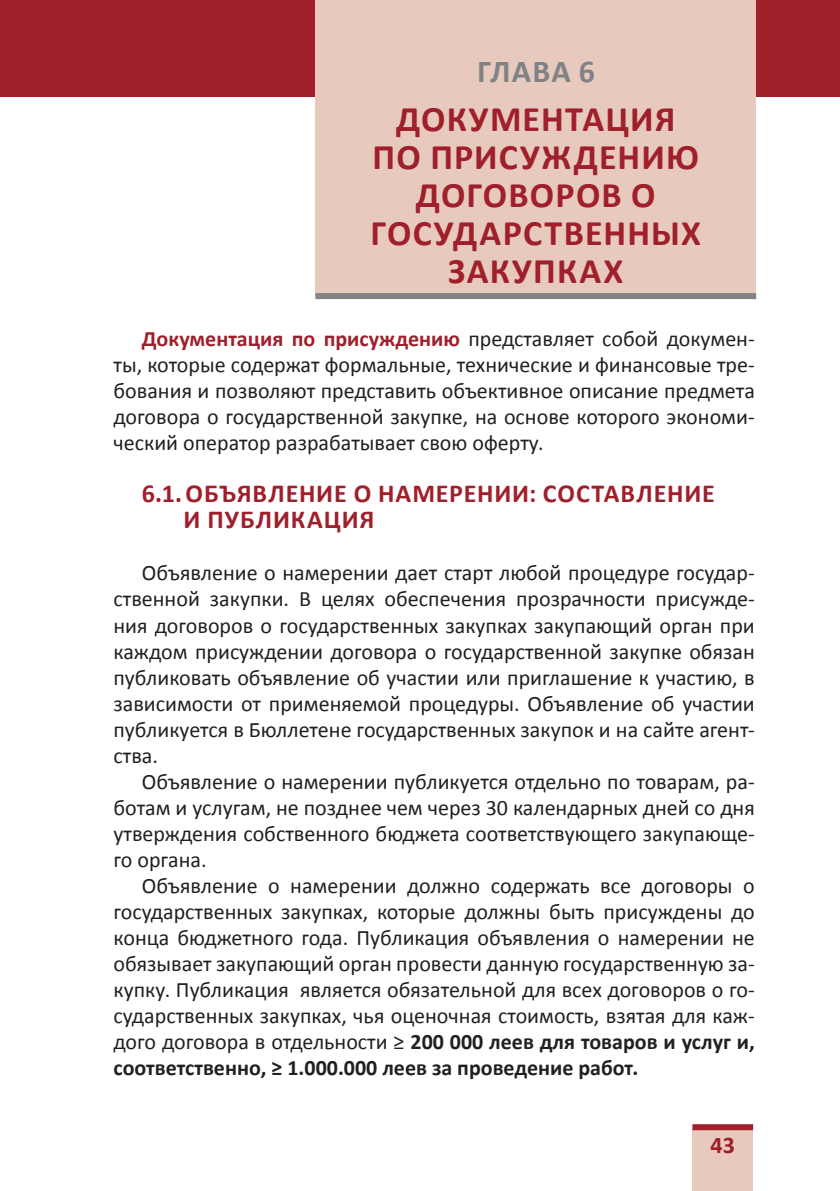
<style>
.page{position:relative;width:840px;height:1191px;background:#fff}
.page>*{position:absolute;margin:0;border:0;box-sizing:border-box;transform-origin:0 0}
.t1{font:700 36px/38px "Calibri";letter-spacing:.04em;color:#9f1f2b}
.t2{font:700 32px "Calibri";color:#808285}
.t3{font:700 26px "Calibri";letter-spacing:.045em;color:#9f1f2b}
.t4{font:700 24px "Calibri";color:#9f1f2b}
.t5{font:22px/26px "Calibri";color:#231f20;text-align:justify}
.s1{font-weight:700;color:#9f1f2b}
.s2{font-weight:700}
</style>
<div class="page">
<div style="left:0;top:0;width:839px;height:97px;background:#9f1f2b"></div>
<div style="left:692px;top:1128px;width:60px;height:63px;background:#e7c9be"></div>
<div style="left:692px;top:1124px;width:60px;height:6px;background:#9f1f2b"></div>
<div style="left:315px;top:0;width:440px;height:295px;background:#e7c9be"></div>
<div style="left:315px;top:293px;width:440px;height:6px;background:#808285"></div>
<h2 class="t2" style="left:477px;top:51px;width:119px">глава 6</h2>
<h1 class="t1" style="left:396px;top:100px;width:118px">Докумен</h1>
<h1 class="t1" style="left:565px;top:100px;width:41px">тация</h1>
<h1 class="t1" style="left:372px;top:138px;width:80px">по при</h1>
<h1 class="t1" style="left:498px;top:138px;width:122px">суждени</h1>
<h1 class="t1" style="left:665px;top:138px;width:34px">ю</h1>
<h1 class="t1" style="left:370px;top:176px;width:286px;text-indent:45px">договоров о государственны</h1>
<h1 class="t1" style="left:680px;top:214px;width:21px">х</h1>
<h1 class="t1" style="left:448px;top:252px;width:176px">закупках</h1>
<p class="t5" style="left:113px;top:326px;width:642px;text-indent:28px"><span class="s1">Документация по присуждению</span> представляет собой докумен&shy;ты, которые содержат формальные, технические и финансовые тре&shy;бования и позволяют представить объективное описание предмета договора о государственной закупке, на основе которого экономи&shy;ческий оператор разрабатывает свою оферту.</p>
<p class="t3" style="left:142px;top:477px;width:143px">6.1. Объявление</p>
<p class="t3" style="left:353px;top:477px;width:42px">о намерении</p>
<p class="t3" style="left:529px;top:477px;width:124px">: составление</p>
<p class="t3" style="left:183px;top:503px;width:74px">и публи</p>
<p class="t3" style="left:291px;top:503px;width:34px">кация</p>
<p class="t5" style="left:113px;top:560px;width:642px;text-indent:28px">Объявление о намерении дает старт любой процедуре государ&shy;ственной закупки. В целях обеспечения прозрачности присужде&shy;ния договоров о государственных закупках закупающий орган при каждом присуждении договора о государственной закупке обязан публиковать объявление об участии или приглашение к участию, в зависимости от применяемой процедуры. Объявление об участии публикуется в Бюллетене государственных закупок и на сайте агент&shy;ства.</p>
<p class="t5" style="left:113px;top:768px;width:642px;text-indent:28px">Объявление о намерении публикуется отдельно по товарам, ра&shy;ботам и услугам, не позднее чем через 30 календарных дней со дня утверждения собственного бюджета соответствующего закупающе&shy;го органа.</p>
<p class="t5" style="left:113px;top:872px;width:642px;text-indent:28px">Объявление о намерении должно содержать все договоры о государственных закупках, которые должны быть присуждены до конца бюджетного года. Публикация объявления о намерении не обязывает закупающий орган провести данную государственную за&shy;купку. Публикация является обязательной для всех договоров о го&shy;сударственных закупках, чья оценочная стоимость, взятая для каж&shy;дого договора в отдельности ≥ <span class="s2">200 000 леев для товаров и услуг и, соответственно, ≥ 1.000.000 леев за проведение работ.</span></p>
<p class="t4" style="left:710px;top:1129px;width:26px">43</p>
</div>
